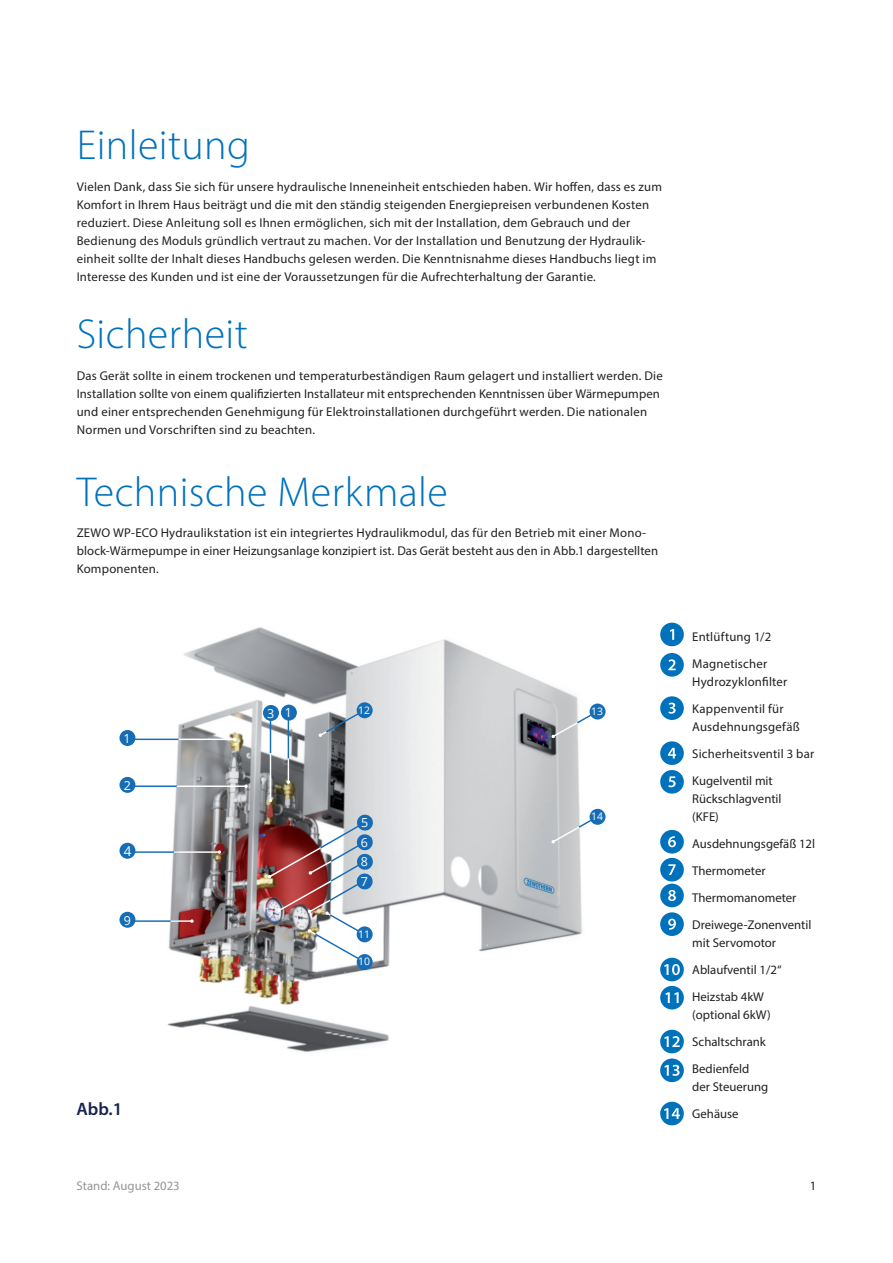
<style>
.page{position:relative;width:893px;height:1263px;background:#fff}
.page>*{position:absolute;margin:0;border:0;box-sizing:border-box;transform-origin:0 0}
.t1{font:300 42px "Myriad Pro";letter-spacing:.01em;color:#0072bc}
.t2{font:600 18px "Myriad Pro";color:#17224e}
.t3{font:13.5px "Open Sans";color:#fff}
.t4{font:12.75px/27px "Myriad Pro";letter-spacing:.015em;color:#231f20}
.t5{font:12.75px "Myriad Pro";color:#939598}
.t6{font:12.45px "Open Sans";color:#fff}
.t7{font:10.35px "Open Sans";color:#fff}
</style>
<div class="page">
<img style="left:167px;top:627px;width:411px;height:425px">
<svg style="left:179px;top:658px;width:3px;height:4px"></svg>
<div style="left:119px;top:730px;width:16px;height:16px;background:#166db6;border-radius:50%"></div>
<svg style="left:119px;top:777px;width:16px;height:16px"></svg>
<svg style="left:119px;top:843px;width:16px;height:16px"></svg>
<div style="left:119px;top:912px;width:16px;height:16px;background:#166db6;border-radius:50%"></div>
<div style="left:357px;top:954px;width:16px;height:16px;background:#166db6;border-radius:50%"></div>
<svg style="left:357px;top:702px;width:16px;height:16px"></svg>
<svg style="left:590px;top:703px;width:15px;height:16px"></svg>
<div style="left:590px;top:809px;width:15px;height:16px;background:#166db6;border-radius:50%"></div>
<svg style="left:126px;top:706px;width:187px;height:216px"></svg>
<svg style="left:313px;top:705px;width:291px;height:256px"></svg>
<svg style="left:169px;top:721px;width:412px;height:215px;background:#b8b2b5"></svg>
<div style="left:660px;top:623px;width:24px;height:23px;background:#0072bc;border-radius:50%"></div>
<div style="left:660px;top:653px;width:24px;height:24px;background:#0072bc;border-radius:50%"></div>
<div style="left:660px;top:696px;width:24px;height:24px;background:#0072bc;border-radius:50%"></div>
<div style="left:660px;top:741px;width:24px;height:24px;background:#0072bc;border-radius:50%"></div>
<div style="left:660px;top:770px;width:24px;height:24px;background:#0072bc;border-radius:50%"></div>
<div style="left:660px;top:830px;width:24px;height:23px;background:#0072bc;border-radius:50%"></div>
<div style="left:660px;top:858px;width:24px;height:23px;background:#0072bc;border-radius:50%"></div>
<svg style="left:670px;top:629px;width:4px;height:11px"></svg>
<svg style="left:668px;top:659px;width:8px;height:11px"></svg>
<svg style="left:668px;top:703px;width:8px;height:11px"></svg>
<svg style="left:668px;top:748px;width:8px;height:10px"></svg>
<svg style="left:668px;top:776px;width:8px;height:11px"></svg>
<svg style="left:668px;top:836px;width:8px;height:11px"></svg>
<svg style="left:668px;top:864px;width:8px;height:11px"></svg>
<div style="left:660px;top:884px;width:24px;height:23px;background:#0072bc;border-radius:50%"></div>
<div style="left:660px;top:912px;width:24px;height:24px;background:#0072bc;border-radius:50%"></div>
<div style="left:660px;top:958px;width:24px;height:23px;background:#0072bc;border-radius:50%"></div>
<div style="left:660px;top:986px;width:24px;height:23px;background:#0072bc;border-radius:50%"></div>
<div style="left:660px;top:1030px;width:24px;height:23px;background:#0072bc;border-radius:50%"></div>
<div style="left:660px;top:1058px;width:24px;height:24px;background:#0072bc;border-radius:50%"></div>
<svg style="left:668px;top:890px;width:8px;height:11px"></svg>
<svg style="left:668px;top:919px;width:8px;height:11px"></svg>
<svg style="left:664px;top:964px;width:16px;height:11px"></svg>
<svg style="left:665px;top:992px;width:14px;height:11px"></svg>
<svg style="left:664px;top:1036px;width:16px;height:11px"></svg>
<svg style="left:664px;top:1065px;width:16px;height:11px"></svg>
<div style="left:660px;top:1102px;width:24px;height:23px;background:#0072bc;border-radius:50%"></div>
<svg style="left:664px;top:1108px;width:16px;height:11px"></svg>
<h1 class="t1" style="left:77px;top:120px;width:175px">Einleitung</h1>
<p class="t4" style="left:77px;top:177px;width:587px;line-height:18px">Vielen Dank, dass Sie sich für unsere hydraulische Inneneinheit entschieden haben. Wir hoffen, dass es zum Komfort in Ihrem Haus beiträgt und die mit den ständig steigenden Energiepreisen verbundenen Kosten reduziert. Diese Anleitung soll es Ihnen ermöglichen, sich mit der Installation, dem Gebrauch und der Bedienung des Moduls gründlich vertraut zu machen. Vor der Installation und Benutzung der Hydraulik&shy;einheit sollte der Inhalt dieses Handbuchs gelesen werden. Die Kenntnisnahme dieses Handbuchs liegt im Interesse des Kunden und ist eine der Voraussetzungen für die Aufrechterhaltung der Garantie.</p>
<h1 class="t1" style="left:77px;top:309px;width:173px">Sicherheit</h1>
<p class="t4" style="left:77px;top:366px;width:587px;line-height:18px">Das Gerät sollte in einem trockenen und temperaturbeständigen Raum gelagert und installiert werden. Die Installation sollte von einem qualifizierten Installateur mit entsprechenden Kenntnissen über Wärmepumpen und einer entsprechenden Genehmigung für Elektroinstallationen durchgeführt werden. Die nationalen Normen und Vorschriften sind zu beachten.</p>
<h1 class="t1" style="left:77px;top:466px;width:373px">Technische Merkmale</h1>
<p class="t4" style="left:77px;top:524px;width:583px;line-height:18px">ZEWO WP-ECO Hydraulikstation ist ein integriertes Hydraulikmodul, das für den Betrieb mit einer Mono&shy;block-Wärmepumpe in einer Heizungsanlage konzipiert ist. Das Gerät besteht aus den in Abb.1 dargestellten<br>Komponenten.</p>
<p class="t6" style="left:123px;top:730px;width:9px">1</p>
<p class="t6" style="left:124px;top:777px;width:9px">2</p>
<p class="t3" style="left:124px;top:841px;width:9px">4</p>
<p class="t6" style="left:124px;top:911px;width:9px">9</p>
<h2 class="t2" style="left:77px;top:1097px;width:47px">Abb.1</h2>
<p class="t6" style="left:267px;top:704px;width:26px">3 1</p>
<p class="t7" style="left:358px;top:703px;width:13px">12</p>
<p class="t7" style="left:591px;top:704px;width:13px">13</p>
<p class="t6" style="left:361px;top:814px;width:9px">5</p>
<p class="t6" style="left:361px;top:853px;width:9px">8</p>
<p class="t6" style="left:361px;top:834px;width:9px">6</p>
<p class="t6" style="left:361px;top:873px;width:9px">7</p>
<p class="t7" style="left:358px;top:927px;width:13px">11</p>
<p class="t7" style="left:358px;top:954px;width:13px">10</p>
<p class="t7" style="left:591px;top:809px;width:13px">14</p>
<p class="t4" style="left:692px;top:623px;width:80px">Entlüftung 1/2<br>Magnetischer</p>
<p class="t4" style="left:692px;top:668px;width:97px">Hydrozyklonfilter<br>Kappenventil für</p>
<p class="t4" style="left:692px;top:713px;width:123px">Ausdehnungsgefäß<br>Sicherheitsventil 3 bar<br>Kugelventil mit</p>
<p class="t4" style="left:692px;top:789px;width:91px;line-height:18px">Rückschlagventil (KFE)</p>
<p class="t4" style="left:692px;top:830px;width:124px">Ausdehnungsgefäß 12l<br>Thermometer<br>Thermomanometer<br>Dreiwege-Zonenventil</p>
<p class="t4" style="left:692px;top:929px;width:91px">mit Servomotor<br>Ablaufventil 1/2“<br>Heizstab 4kW</p>
<p class="t4" style="left:692px;top:1001px;width:80px">(optional 6kW)<br>Schaltschrank<br>Bedienfeld</p>
<p class="t4" style="left:692px;top:1073px;width:78px">der Steuerung<br>Gehäuse</p>
<p class="t5" style="left:77px;top:1178px;width:105px">Stand: August 2023</p>
<p class="t4" style="left:810px;top:1172px;width:8px">1</p>
</div>
